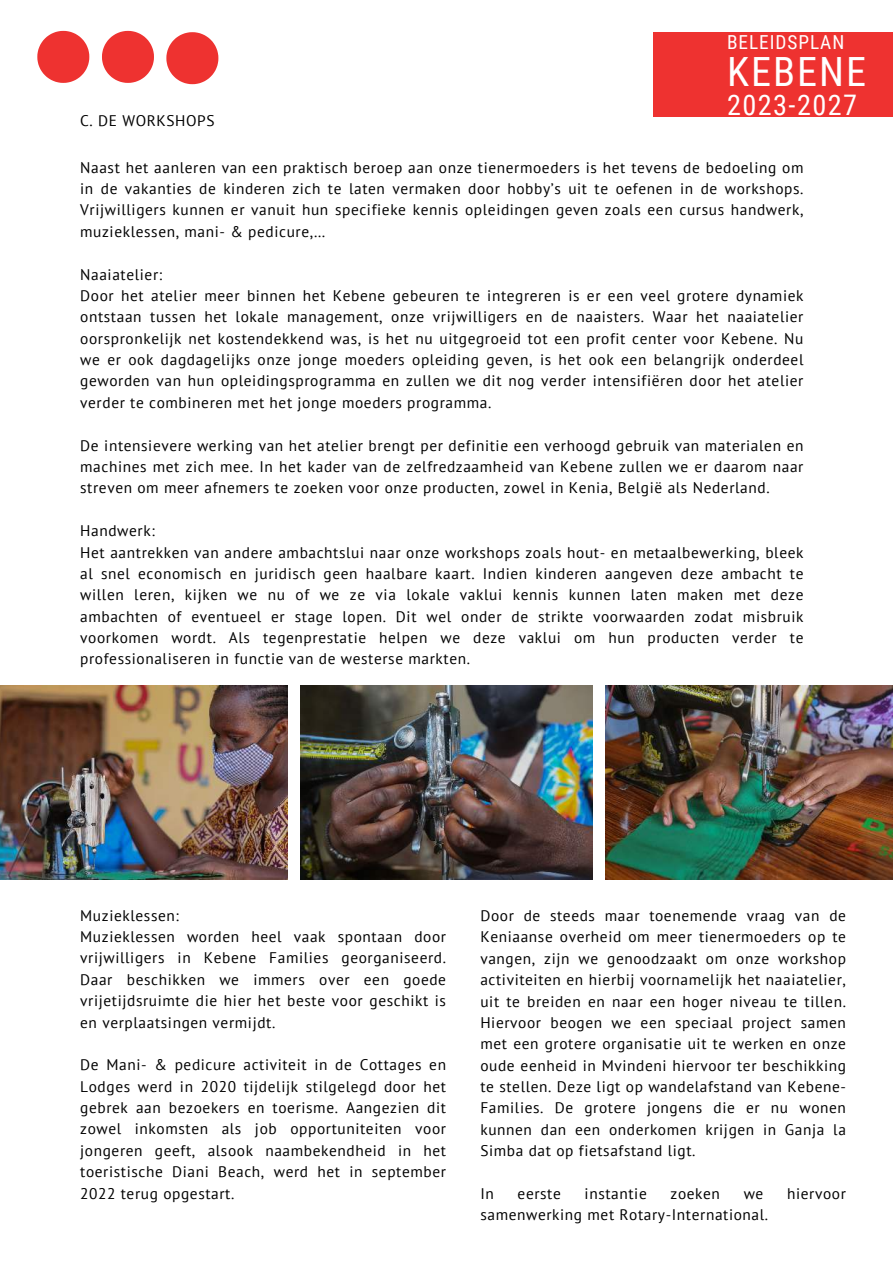
<style>
.page{position:relative;width:893px;height:1264px;background:#fff}
.page>*{position:absolute;margin:0;border:0;box-sizing:border-box;transform-origin:0 0}
.t1{font:40.35px "Roboto Condensed";letter-spacing:.05em;color:#fff}
.t2{font:28.35px "Roboto Condensed";letter-spacing:.05em;color:#fff}
.t3{font:19.35px "Roboto Condensed";letter-spacing:.05em;color:#fff}
.t4{font:15.3px/21.3px "PT Sans";letter-spacing:.04em;color:#000;text-align:justify}
</style>
<div class="page">
<svg style="left:102px;top:31px;width:52px;height:52px"></svg>
<svg style="left:166px;top:32px;width:52px;height:52px"></svg>
<svg style="left:37px;top:31px;width:52px;height:52px"></svg>
<img style="left:0;top:685px;width:287px;height:194px">
<div style="left:652px;top:32px;width:240px;height:85px;background:#ee3230"></div>
<img style="left:301px;top:685px;width:291px;height:194px">
<img style="left:605px;top:685px;width:287px;height:194px">
<p class="t3" style="left:727px;top:28px;width:119px">BELEIDSPLAN</p>
<h1 class="t1" style="left:727px;top:43px;width:140px">KEBENE</h1>
<h2 class="t2" style="left:727px;top:85px;width:131px">2023-2027</h2>
<p class="t4" style="left:80px;top:110px;width:136px">C. DE WORKSHOPS</p>
<p class="t4" style="left:80px;top:156px;width:724px">Naast het aanleren van een praktisch beroep aan onze tienermoeders is het tevens de bedoeling om in de vakanties de kinderen zich te laten vermaken door hobby’s uit te oefenen in de workshops.<br>Vrijwilligers kunnen er vanuit hun specifieke kennis opleidingen geven zoals een cursus handwerk, muzieklessen, mani- &amp; pedicure,…</p>
<p class="t4" style="left:80px;top:263px;width:724px;text-align:left">Naaiatelier:<br>Door het atelier meer binnen het Kebene gebeuren te integreren is er een veel grotere dynamiek ontstaan tussen het lokale management, onze vrijwilligers en de naaisters. Waar het naaiatelier oorspronkelijk net kostendekkend was, is het nu uitgegroeid tot een profit center voor Kebene. Nu we er ook dagdagelijks onze jonge moeders opleiding geven, is het ook een belangrijk onderdeel geworden van hun opleidingsprogramma en zullen we dit nog verder intensifiëren door het atelier verder te combineren met het jonge moeders programma.</p>
<p class="t4" style="left:80px;top:434px;width:724px">De intensievere werking van het atelier brengt per definitie een verhoogd gebruik van materialen en machines met zich mee. In het kader van de zelfredzaamheid van Kebene zullen we er daarom naar streven om meer afnemers te zoeken voor onze producten, zowel in Kenia, België als Nederland.</p>
<p class="t4" style="left:80px;top:520px;width:724px;text-align:left">Handwerk:<br>Het aantrekken van andere ambachtslui naar onze workshops zoals hout- en metaalbewerking, bleek al snel economisch en juridisch geen haalbare kaart. Indien kinderen aangeven deze ambacht te willen leren, kijken we nu of we ze via lokale vaklui kennis kunnen laten maken met deze ambachten of eventueel er stage lopen. Dit wel onder de strikte voorwaarden zodat misbruik voorkomen wordt. Als tegenprestatie helpen we deze vaklui om hun producten verder te professionaliseren in functie van de westerse markten.</p>
<p class="t4" style="left:80px;top:904px;width:367px;text-align:left">Muzieklessen:<br>Muzieklessen worden heel vaak spontaan door vrijwilligers in Kebene Families georganiseerd.<br>Daar beschikken we immers over een goede vrijetijdsruimte die hier het beste voor geschikt is en verplaatsingen vermijdt.</p>
<p class="t4" style="left:80px;top:1053px;width:367px">De Mani- &amp; pedicure activiteit in de Cottages en Lodges werd in 2020 tijdelijk stilgelegd door het gebrek aan bezoekers en toerisme. Aangezien dit zowel inkomsten als job opportuniteiten voor jongeren geeft, alsook naambekendheid in het toeristische Diani Beach, werd het in september 2022 terug opgestart.</p>
<p class="t4" style="left:480px;top:904px;width:367px">Door de steeds maar toenemende vraag van de Keniaanse overheid om meer tienermoeders op te vangen, zijn we genoodzaakt om onze workshop activiteiten en hierbij voornamelijk het naaiatelier, uit te breiden en naar een hoger niveau te tillen.<br>Hiervoor beogen we een speciaal project samen met een grotere organisatie uit te werken en onze oude eenheid in Mvindeni hiervoor ter beschikking te stellen. Deze ligt op wandelafstand van Kebene-Families. De grotere jongens die er nu wonen kunnen dan een onderkomen krijgen in Ganja la Simba dat op fietsafstand ligt.</p>
<p class="t4" style="left:480px;top:1182px;width:15px">In</p>
<p class="t4" style="left:517px;top:1182px;width:45px">eerste</p>
<p class="t4" style="left:584px;top:1182px;width:64px">instantie</p>
<p class="t4" style="left:670px;top:1182px;width:51px">zoeken</p>
<p class="t4" style="left:743px;top:1182px;width:21px">we</p>
<p class="t4" style="left:787px;top:1182px;width:60px">hiervoor</p>
<p class="t4" style="left:480px;top:1203px;width:289px">samenwerking met Rotary-International.</p>
</div>
